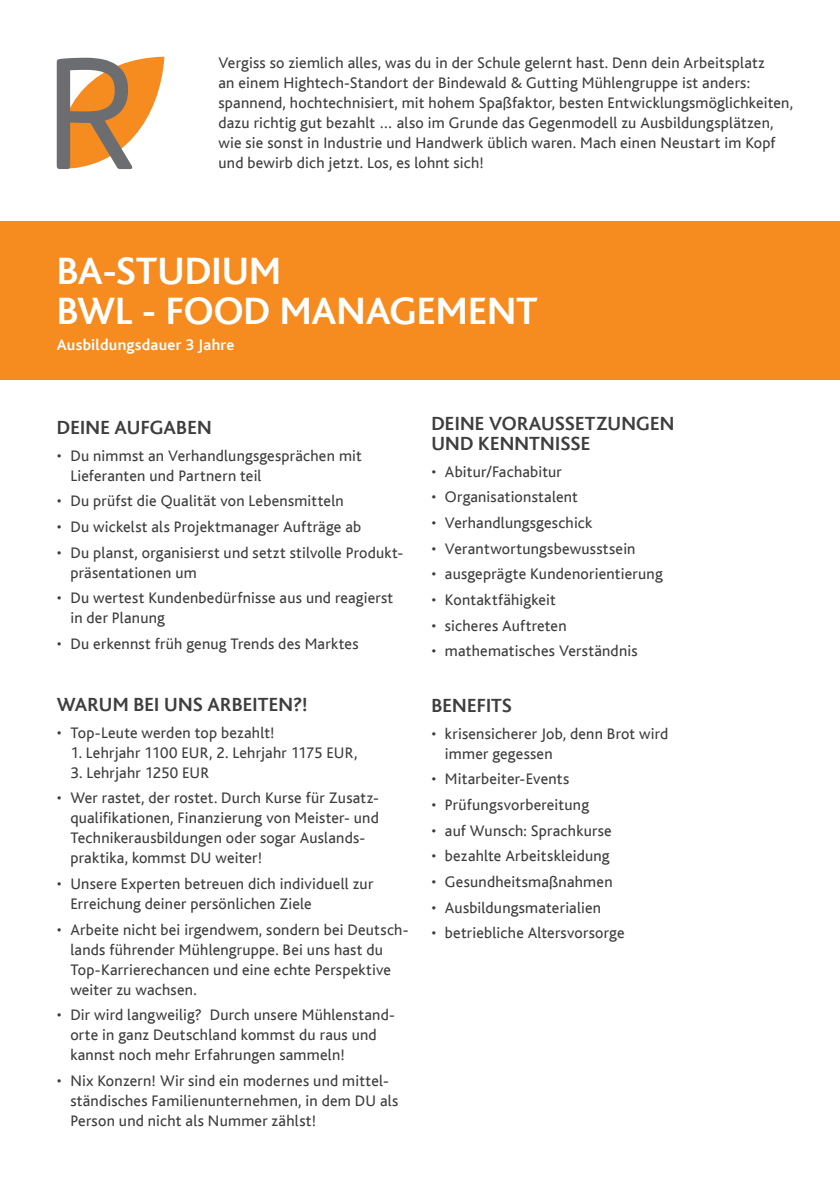
<style>
.page{position:relative;width:840px;height:1191px;background:#fff}
.page>*{position:absolute;margin:0;border:0;box-sizing:border-box;transform-origin:0 0}
.t1{font:700 40px/40px "Bliss";color:#fff}
.t2{font:700 20px/20px "Bliss";letter-spacing:.01em;color:#3e3e3f}
.t3{font:16px/20px "Bliss";letter-spacing:.015em;color:#3e3e3f}
.t4{font:700 16px "Bliss";letter-spacing:.015em;color:#fff}
</style>
<div class="page">
<div style="left:0;top:221px;width:839px;height:159px;background:#f68b1f"></div>
<svg style="left:56px;top:57px;width:108px;height:112px"></svg>
<p class="t3" style="left:218px;top:53px;width:575px">Vergiss so ziemlich alles, was du in der Schule gelernt hast. Denn dein Arbeitsplatz<br>an einem Hightech-Standort der Bindewald &amp; Gutting Mühlengruppe ist anders: spannend, hochtechnisiert, mit hohem Spaßfaktor, besten Entwicklungsmöglichkeiten, dazu richtig gut bezahlt … also im Grunde das Gegenmodell zu Ausbildungsplätzen, wie sie sonst in Industrie und Handwerk üblich waren. Mach einen Neustart im Kopf und bewirb dich jetzt. Los, es lohnt sich!</p>
<h1 class="t1" style="left:57px;top:251px;width:482px">BA-STUDIUM<br>BWL - FOOD MANAGEMENT</h1>
<p class="t4" style="left:57px;top:336px;width:179px">Ausbildungsdauer 3 Jahre</p>
<p class="t2" style="left:57px;top:418px;width:156px">DEINE AUFGABEN</p>
<p class="t3" style="left:70px;top:446px;width:293px;text-indent:-14px">• Du nimmst an Verhandlungsgesprächen mit<br>Lieferanten und Partnern teil</p>
<p class="t3" style="left:57px;top:491px;width:288px">• Du prüfst die Qualität von Lebensmitteln</p>
<p class="t3" style="left:57px;top:517px;width:306px">• Du wickelst als Projektmanager Aufträge ab</p>
<p class="t3" style="left:70px;top:543px;width:334px;text-indent:-14px">• Du planst, organisierst und setzt stilvolle Produkt&shy;präsentationen um</p>
<p class="t3" style="left:70px;top:588px;width:324px;text-indent:-14px">• Du wertest Kundenbedürfnisse aus und reagierst in der Planung</p>
<p class="t3" style="left:57px;top:634px;width:303px">• Du erkennst früh genug Trends des Marktes</p>
<p class="t2" style="left:57px;top:694px;width:252px">WARUM BEI UNS ARBEITEN?!</p>
<p class="t3" style="left:57px;top:722px;width:219px">• Top-Leute werden top bezahlt!</p>
<p class="t3" style="left:70px;top:742px;width:288px">1. Lehrjahr 1100 EUR, 2. Lehrjahr 1175 EUR,</p>
<p class="t3" style="left:70px;top:762px;width:140px">3. Lehrjahr 1250 EUR</p>
<p class="t3" style="left:70px;top:788px;width:310px;text-indent:-14px">• Wer rastet, der rostet. Durch Kurse für Zusatz&shy;qualifikationen, Finanzierung von Meister- und Technikerausbildungen oder sogar Auslands&shy;praktika, kommst DU weiter!</p>
<p class="t3" style="left:70px;top:874px;width:304px;text-indent:-14px">• Unsere Experten betreuen dich individuell zur<br>Erreichung deiner persönlichen Ziele</p>
<p class="t3" style="left:70px;top:919px;width:339px;text-indent:-14px">• Arbeite nicht bei irgendwem, sondern bei Deutsch&shy;lands führender Mühlengruppe. Bei uns hast du Top-Karrierechancen und eine echte Perspektive weiter zu wachsen.</p>
<p class="t3" style="left:70px;top:1005px;width:326px;text-indent:-14px">• Dir wird langweilig? Durch unsere Mühlenstand&shy;orte in ganz Deutschland kommst du raus und kannst noch mehr Erfahrungen sammeln!</p>
<p class="t3" style="left:70px;top:1071px;width:329px;text-indent:-14px">• Nix Konzern! Wir sind ein modernes und mittel&shy;ständisches Familienunternehmen, in dem DU als<br>Person und nicht als Nummer zählst!</p>
<p class="t2" style="left:431px;top:414px;width:244px">DEINE VORAUSSETZUNGEN<br>UND KENNTNISSE</p>
<p class="t3" style="left:431px;top:462px;width:132px">• Abitur/Fachabitur</p>
<p class="t3" style="left:431px;top:487px;width:148px">• Organisationstalent</p>
<p class="t3" style="left:431px;top:513px;width:162px">• Verhandlungsgeschick</p>
<p class="t3" style="left:431px;top:539px;width:206px">• Verantwortungsbewusstsein</p>
<p class="t3" style="left:431px;top:564px;width:233px">• ausgeprägte Kundenorientierung</p>
<p class="t3" style="left:431px;top:590px;width:126px">• Kontaktfähigkeit</p>
<p class="t3" style="left:431px;top:616px;width:137px">• sicheres Auftreten</p>
<p class="t3" style="left:431px;top:641px;width:208px">• mathematisches Verständnis</p>
<p class="t2" style="left:431px;top:695px;width:82px">BENEFITS</p>
<p class="t3" style="left:444px;top:723px;width:225px;text-indent:-14px">• krisensicherer Job, denn Brot wird immer gegessen</p>
<p class="t3" style="left:431px;top:769px;width:139px">• Mitarbeiter-Events</p>
<p class="t3" style="left:431px;top:795px;width:159px">• Prüfungsvorbereitung</p>
<p class="t3" style="left:431px;top:820px;width:182px">• auf Wunsch: Sprachkurse</p>
<p class="t3" style="left:431px;top:846px;width:180px">• bezahlte Arbeitskleidung</p>
<p class="t3" style="left:431px;top:872px;width:183px">• Gesundheitsmaßnahmen</p>
<p class="t3" style="left:431px;top:897px;width:171px">• Ausbildungsmaterialien</p>
<p class="t3" style="left:431px;top:923px;width:195px">• betriebliche Altersvorsorge</p>
</div>
